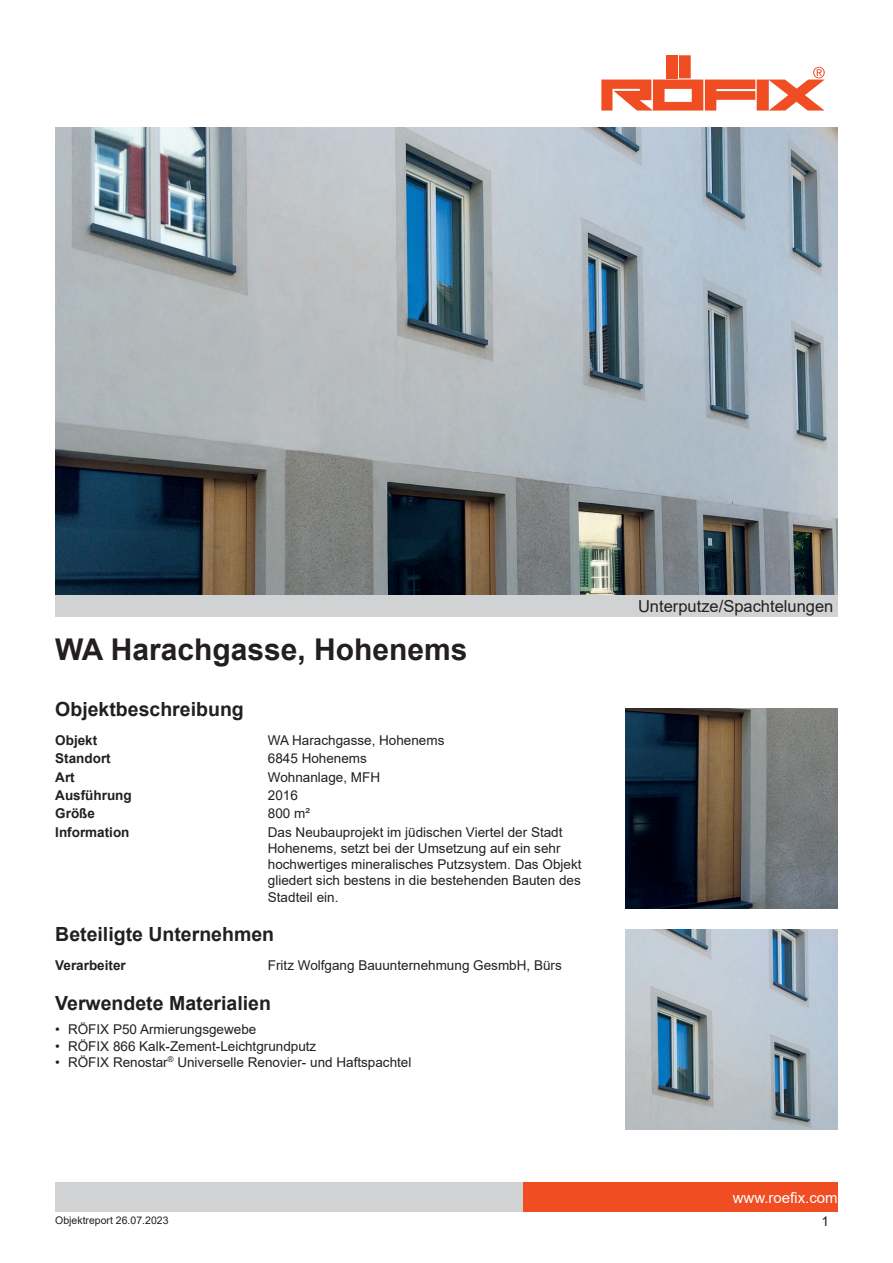
<style>
.page{position:relative;width:893px;height:1263px;background:#fff}
.page>*{position:absolute;margin:0;border:0;box-sizing:border-box;transform-origin:0 0}
.t1{font:700 30px "Arial";color:#231f20}
.t2{font:700 19.5px "Arial";color:#231f20}
.t3{font:16.5px "Arial";color:#231f20}
.t4{font:15px "Arial";color:#fff}
.t5{font:13.5px/16.2px "Arial";color:#231f20}
.t6{font:700 13.5px "Arial";color:#231f20}
.t7{font:10.5px "Arial";color:#231f20}
</style>
<div class="page">
<div style="left:523px;top:1182px;width:315px;height:30px;background:#f04d22"></div>
<div style="left:55px;top:1182px;width:468px;height:30px;background:#d1d2d4"></div>
<div style="left:679px;top:55px;width:12px;height:23px;background:#f04d22"></div>
<div style="left:666px;top:55px;width:11px;height:23px;background:#f04d22"></div>
<svg style="left:601px;top:67px;width:224px;height:44px"></svg>
<img style="left:55px;top:128px;width:783px;height:467px">
<div style="left:55px;top:595px;width:783px;height:22px;background:#d1d2d4"></div>
<img style="left:625px;top:709px;width:213px;height:199px">
<img style="left:625px;top:930px;width:213px;height:199px">
<h1 class="t1" style="left:55px;top:628px;width:414px">WA Harachgasse, Hohenems</h1>
<h2 class="t2" style="left:55px;top:696px;width:190px">Objektbeschreibung</h2>
<p class="t6" style="left:55px;top:731px;width:44px">Objekt</p>
<p class="t5" style="left:268px;top:732px;width:178px">WA Harachgasse, Hohenems</p>
<p class="t6" style="left:55px;top:749px;width:57px">Standort</p>
<p class="t5" style="left:268px;top:750px;width:101px">6845 Hohenems</p>
<p class="t6" style="left:55px;top:767px;width:21px">Art</p>
<p class="t5" style="left:268px;top:769px;width:114px">Wohnanlage, MFH</p>
<p class="t6" style="left:55px;top:786px;width:78px">Ausführung</p>
<p class="t5" style="left:268px;top:787px;width:32px">2016</p>
<p class="t6" style="left:55px;top:804px;width:41px">Größe</p>
<p class="t5" style="left:268px;top:805px;width:44px">800 m²</p>
<p class="t6" style="left:55px;top:822px;width:76px">Information</p>
<p class="t5" style="left:268px;top:824px;width:315px">Das Neubauprojekt im jüdischen Viertel der Stadt Hohenems, setzt bei der Umsetzung auf ein sehr hochwertiges mineralisches Putzsystem. Das Objekt gliedert sich bestens in die bestehenden Bauten des Stadteil ein.</p>
<h2 class="t2" style="left:55px;top:921px;width:220px">Beteiligte Unternehmen</h2>
<p class="t6" style="left:55px;top:956px;width:72px">Verarbeiter</p>
<p class="t5" style="left:268px;top:957px;width:295px">Fritz Wolfgang Bauunternehmung GesmbH, Bürs</p>
<h2 class="t2" style="left:55px;top:989px;width:217px">Verwendete Materialien</h2>
<p class="t5" style="left:55px;top:1021px;width:203px">• RÖFIX P50 Armierungsgewebe</p>
<p class="t5" style="left:55px;top:1038px;width:263px">• RÖFIX 866 Kalk-Zement-Leichtgrundputz</p>
<p class="t5" style="left:55px;top:1054px;width:358px">• RÖFIX Renostar<sup>®</sup> Universelle Renovier- und Haftspachtel</p>
<p class="t7" style="left:55px;top:1213px;width:115px">Objektreport 26.07.2023</p>
<p class="t3" style="left:638px;top:595px;width:197px">Unterputze/Spachtelungen</p>
<p class="t4" style="left:733px;top:1187px;width:107px">www.roefix.com</p>
<p class="t5" style="left:821px;top:1213px;width:9px">1</p>
</div>
